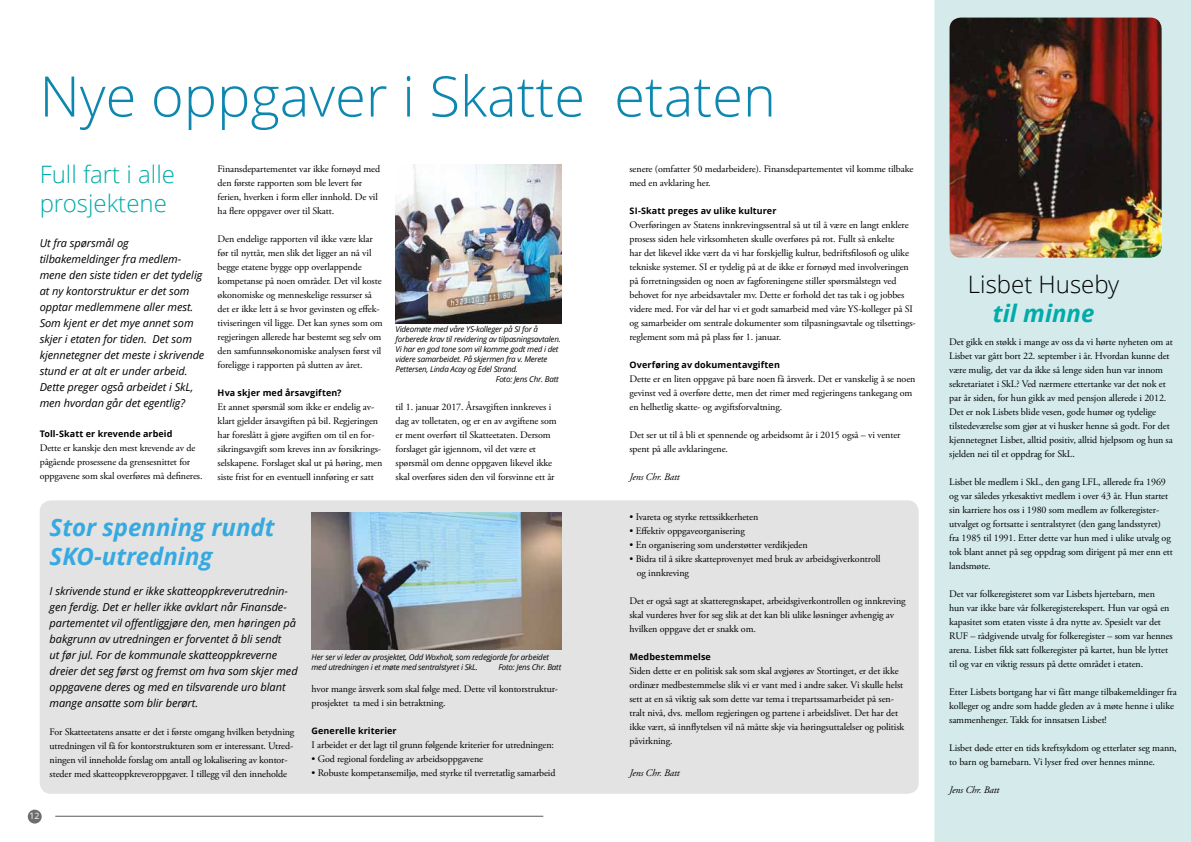
<style>
.page{position:relative;width:1191px;height:842px;background:#fff}
.page>*{position:absolute;margin:0;border:0;box-sizing:border-box;transform-origin:0 0}
.t1{font:300 56px "Open Sans";color:#0d87af}
.t2{font:italic 700 24px/28.8px "Open Sans";color:#36a9e1}
.t3{font:300 24px/28.8px "Open Sans";color:#00abaa}
.t4{font:300 24px "Open Sans";color:#000}
.t5{font:italic 700 24px "Open Sans";color:#00abaa}
.t6{font:italic 11px/16px "Open Sans";letter-spacing:-.005em;color:#000}
.t7{font:10px/14px "Adobe Garamond Pro";letter-spacing:-.01em;color:#000}
.t8{font:italic 10px "Adobe Garamond Pro";letter-spacing:-.01em;color:#000}
.t9{font:700 9px "Open Sans";letter-spacing:.015em;color:#000}
.t10{font:8.8px "Open Sans";color:#fff}
.t11{font:italic 8px/10px "Open Sans";letter-spacing:-.025em;color:#000}
</style>
<div class="page">
<hr style="left:55px;top:816px;width:488px;height:1px;background:#575756">
<div style="left:28px;top:810px;width:14px;height:13px;background:#6d6d6c;border-radius:50%"></div>
<div style="left:934px;top:0;width:257px;height:842px;background:#d5ebeb"></div>
<img style="left:395px;top:164px;width:166px;height:159px">
<div style="left:40px;top:500px;width:878px;height:294px;background:#e3e3e3;border-radius:11px"></div>
<img style="left:949px;top:18px;width:212px;height:240px">
<img style="left:311px;top:512px;width:250px;height:138px">
<h1 class="t1" style="left:39px;top:64px;width:738px">Nye oppgaver i Skatte etaten</h1>
<h2 class="t3" style="left:40px;top:160px;width:137px">Full fart i alle prosjektene</h2>
<p class="t6" style="left:40px;top:235px;width:166px">Ut fra spørsmål og tilbakemeldinger fra medlem&shy;mene den siste tiden er det tydelig at ny kontorstruktur er det som opptar medlemmene aller mest.<br>Som kjent er det mye annet som skjer i etaten for tiden. Det som kjennetegner det meste i skrivende stund er at alt er under arbeid.<br>Dette preger også arbeidet i SkL, men hvordan går det egentlig?</p>
<p class="t9" style="left:40px;top:429px;width:134px">Toll-Skatt er krevende arbeid</p>
<p class="t7" style="left:40px;top:441px;width:164px">Dette er kanskje den mest krevende av de pågående prosessene da grensesnittet for oppgavene som skal overføres må defineres.</p>
<p class="t7" style="left:218px;top:162px;width:164px">Finansdepartementet var ikke fornøyd med den første rapporten som ble levert før ferien, hverken i form eller innhold. De vil ha flere oppgaver over til Skatt.</p>
<p class="t7" style="left:218px;top:232px;width:167px">Den endelige rapporten vil ikke være klar før til nyttår, men slik det ligger an nå vil begge etatene bygge opp overlappende kompetanse på noen områder. Det vil koste økonomiske og menneskelige ressurser så det er ikke lett å se hvor gevinsten og effek&shy;tiviseringen vil ligge. Det kan synes som om regjeringen allerede har bestemt seg selv om den samfunnsøkonomiske analysen først vil foreligge i rapporten på slutten av året.</p>
<p class="t9" style="left:218px;top:387px;width:125px">Hva skjer med årsavgiften?</p>
<p class="t7" style="left:218px;top:400px;width:166px">Et annet spørsmål som ikke er endelig av&shy;klart gjelder årsavgiften på bil. Regjeringen har foreslått å gjøre avgiften om til en for&shy;sikringsavgift som kreves inn av forsikrings&shy;selskapene. Forslaget skal ut på høring, men siste frist for en eventuell innføring er satt</p>
<p class="t7" style="left:395px;top:400px;width:163px">til 1. januar 2017. Årsavgiften innkreves i dag av tolletaten, og er en av avgiftene som er ment overført til Skatteetaten. Dersom forslaget går igjennom, vil det være et spørsmål om denne oppgaven likevel ikke skal overføres siden den vil forsvinne ett år</p>
<p class="t11" style="left:395px;top:324px;width:144px">Videomøte med våre YS-kolleger på SI for å</p>
<p class="t11" style="left:395px;top:334px;width:167px">forberede krav til revidering av tilpasningsavtalen.</p>
<p class="t11" style="left:395px;top:344px;width:164px">Vi har en god tone som vil komme godt med i det</p>
<p class="t11" style="left:395px;top:354px;width:153px">videre samarbeidet. På skjermen fra v. Merete</p>
<p class="t11" style="left:395px;top:364px;width:124px">Pettersen, Linda Acay og Edel Strand.</p>
<p class="t11" style="left:496px;top:374px;width:64px">Foto: Jens Chr. Batt</p>
<h2 class="t2" style="left:50px;top:514px;width:226px">Stor spenning rundt<br>SKO-utredning</h2>
<p class="t6" style="left:50px;top:583px;width:249px">I skrivende stund er ikke skatteoppkreverutrednin&shy;gen ferdig. Det er heller ikke avklart når Finansde&shy;partementet vil offentliggjøre den, men høringen på bakgrunn av utredningen er forventet å bli sendt<br>ut før jul. For de kommunale skatteoppkreverne dreier det seg først og fremst om hva som skjer med oppgavene deres og med en tilsvarende uro blant mange ansatte som blir berørt.</p>
<p class="t7" style="left:50px;top:725px;width:246px">For Skatteetatens ansatte er det i første omgang hvilken betydning utredningen vil få for kontorstrukturen som er interessant. Utred&shy;ningen vil inneholde forslag om antall og lokalisering av kontor&shy;steder med skatteoppkreveroppgaver. I tillegg vil den inneholde</p>
<p class="t10" style="left:30px;top:811px;width:12px">12</p>
<p class="t11" style="left:311px;top:652px;width:239px">Her ser vi leder av prosjektet, Odd Woxholt, som redegjorde for arbeidet med utredningen i et møte med sentralstyret i SkL.</p>
<p class="t11" style="left:498px;top:662px;width:64px">Foto: Jens Chr. Batt</p>
<p class="t7" style="left:311px;top:682px;width:248px">hvor mange årsverk som skal følge med. Dette vil kontorstruktur&shy;prosjektet ta med i sin betraktning.</p>
<p class="t9" style="left:311px;top:725px;width:87px">Generelle kriterier</p>
<p class="t7" style="left:311px;top:738px;width:244px">I arbeidet er det lagt til grunn følgende kriterier for utredningen:</p>
<p class="t7" style="left:311px;top:752px;width:173px">• God regional fordeling av arbeidsoppgavene</p>
<p class="t7" style="left:311px;top:766px;width:245px">• Robuste kompetansemiljø, med styrke til tverretatlig samarbeid</p>
<p class="t7" style="left:629px;top:162px;width:285px">senere (omfatter 50 medarbeidere). Finansdepartementet vil komme tilbake med en avklaring her.</p>
<p class="t9" style="left:629px;top:205px;width:148px">SI -Skatt preges av ulike kulturer</p>
<p class="t7" style="left:629px;top:218px;width:288px">Overføringen av Statens innkrevingssentral så ut til å være en langt enklere prosess siden hele virksomheten skulle overføres på rot. Fullt så enkelte<br>har det likevel ikke vært da vi har forskjellig kultur, bedriftsfilosofi og ulike tekniske systemer. SI er tydelig på at de ikke er fornøyd med involveringen på forretningssiden og noen av fagforeningene stiller spørsmålstegn ved behovet for nye arbeidsavtaler mv. Dette er forhold det tas tak i og jobbes videre med. For vår del har vi et godt samarbeid med våre YS-kolleger på SI og samarbeider om sentrale dokumenter som tilpasningsavtale og tilsettings&shy;reglement som må på plass før 1. januar.</p>
<p class="t9" style="left:629px;top:359px;width:152px">Overføring av dokumentavgiften</p>
<p class="t7" style="left:629px;top:372px;width:287px">Dette er en liten oppgave på bare noen få årsverk. Det er vanskelig å se noen gevinst ved å overføre dette, men det rimer med regjeringens tankegang om en helhetlig skatte- og avgiftsforvaltning.</p>
<p class="t7" style="left:629px;top:428px;width:272px">Det ser ut til å bli et spennende og arbeidsomt år i 2015 også – vi venter spent på alle avklaringene.</p>
<p class="t8" style="left:629px;top:470px;width:52px">Jens Chr. Batt</p>
<p class="t7" style="left:629px;top:510px;width:130px">• Ivareta og styrke rettssikkerheten</p>
<p class="t7" style="left:629px;top:524px;width:117px">• Effektiv oppgaveorganisering</p>
<p class="t7" style="left:629px;top:538px;width:180px">• En organisering som understøtter verdikjeden</p>
<p class="t7" style="left:636px;top:552px;width:245px;text-indent:-7px">• Bidra til å sikre skatteprovenyet med bruk av arbeidsgiverkontroll og innkreving</p>
<p class="t7" style="left:629px;top:594px;width:277px">Det er også sagt at skatteregnskapet, arbeidsgiverkontrollen og innkreving skal vurderes hver for seg slik at det kan bli ulike løsninger avhengig av hvilken oppgave det er snakk om.</p>
<p class="t9" style="left:629px;top:651px;width:83px">Medbestemmelse</p>
<p class="t7" style="left:629px;top:664px;width:276px">Siden dette er en politisk sak som skal avgjøres av Stortinget, er det ikke ordinær medbestemmelse slik vi er vant med i andre saker. Vi skulle helst sett at en så viktig sak som dette var tema i trepartssamarbeidet på sen&shy;tralt nivå, dvs. mellom regjeringen og partene i arbeidslivet. Det har det ikke vært, så innflytelsen vil nå måtte skje via høringsuttalelser og politisk påvirkning.</p>
<p class="t8" style="left:629px;top:766px;width:52px">Jens Chr. Batt</p>
<h2 class="t4" style="left:968px;top:271px;width:153px">Lisbet Huseby</h2>
<h2 class="t5" style="left:993px;top:300px;width:103px">til minne</h2>
<p class="t7" style="left:949px;top:335px;width:225px">Det gikk en støkk i mange av oss da vi hørte nyheten om at Lisbet var gått bort 22. september i år. Hvordan kunne det være mulig, det var da ikke så lenge siden hun var innom sekretariatet i SkL? Ved nærmere ettertanke var det nok et par år siden, for hun gikk av med pensjon allerede i 2012.<br>Det er nok Lisbets blide vesen, gode humør og tydelige tilstedeværelse som gjør at vi husker henne så godt. For det kjennetegnet Lisbet, alltid positiv, alltid hjelpsom og hun sa sjelden nei til et oppdrag for SkL.</p>
<p class="t7" style="left:949px;top:475px;width:225px">Lisbet ble medlem i SkL, den gang LFL, allerede fra 1969 og var således yrkesaktivt medlem i over 43 år. Hun startet sin karriere hos oss i 1980 som medlem av folkeregister&shy;utvalget og fortsatte i sentralstyret (den gang landsstyret) fra 1985 til 1991. Etter dette var hun med i ulike utvalg og tok blant annet på seg oppdrag som dirigent på mer enn ett landsmøte.</p>
<p class="t7" style="left:949px;top:587px;width:225px">Det var folkeregisteret som var Lisbets hjertebarn, men<br>hun var ikke bare vår folkeregisterekspert. Hun var også en kapasitet som etaten visste å dra nytte av. Spesielt var det RUF – rådgivende utvalg for folkeregister – som var hennes arena. Lisbet fikk satt folkeregister på kartet, hun ble lyttet til og var en viktig ressurs på dette området i etaten.</p>
<p class="t7" style="left:949px;top:685px;width:229px">Etter Lisbets bortgang har vi fått mange tilbakemeldinger fra kolleger og andre som hadde gleden av å møte henne i ulike sammenhenger. Takk for innsatsen Lisbet!</p>
<p class="t7" style="left:949px;top:741px;width:229px">Lisbet døde etter en tids kreftsykdom og etterlater seg mann, to barn og barnebarn. Vi lyser fred over hennes minne.</p>
<p class="t8" style="left:949px;top:784px;width:52px">Jens Chr. Batt</p>
</div>
